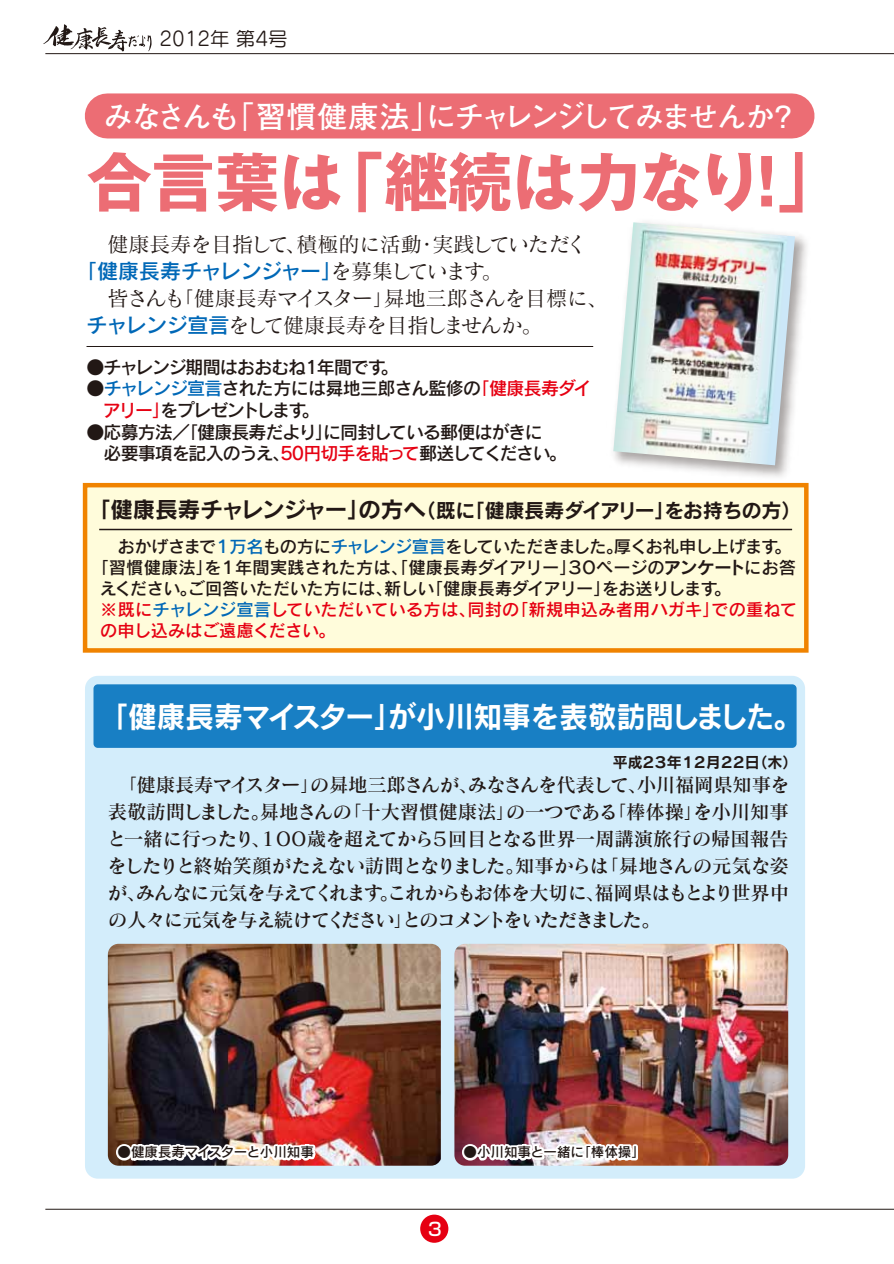
<style>
.page{position:relative;width:894px;height:1264px;background:#fff}
.page>*{position:absolute;margin:0;border:0;box-sizing:border-box;transform-origin:0 0}
.t1{font:700 64.05px "Gothic MB101 Pr 5";color:#ec6d74}
.t2{font:700 30px "Futo Go B101 Pr 5";letter-spacing:-.095em;color:#fff}
.t3{font:29.85px "Rodin Pro B";color:#fff;scale:.96 1}
.t4{font:21px "Matisse Pro M";letter-spacing:-.03em;color:#221815}
.t5{font:21px "Matisse Pro M";letter-spacing:-.06em;color:#221815}
.t6{font:21px "Rodin Pro DB";letter-spacing:-.025em;color:#0068b7}
.t7{font:19.95px "Rodin Pro B";letter-spacing:-.015em;color:#221815}
.t8{font:19.5px/27px "Matisse Pro DB";letter-spacing:-.09em;color:#221815;text-align:justify}
.t9{font:19.5px "Seurat Pro M";color:#221815}
.t10{font:18px/21.6px "Rodin Pro DB";letter-spacing:-.05em;color:#221815}
.t11{font:500 18px "Shin Go";color:#fff}
.t12{font:17.25px "Rodin Pro DB";letter-spacing:.005em;color:#221815}
.t13{font:17.25px "Rodin Pro DB";letter-spacing:-.05em;color:#221815}
.t14{font:17.25px "Rodin Pro DB";color:#e60012}
.t15{font:17.25px "Rodin Pro DB";letter-spacing:-.03em;color:#221815}
.t16{font:17.25px "Rodin Pro DB";letter-spacing:-.03em;color:#e60012}
.t17{font:15px "Rodin Pro B";letter-spacing:-.1em;color:#221815}
.t18{font:13.5px "Rodin Pro DB";color:#221815}
.s1{font-family:"Matisse Pro M";color:#221815}
.s2{font-family:"Rodin Pro DB";color:#0068b7}
.s3{color:#0068b7}
.s4{color:#e60012}
.s5{font-size:22.5px}
.s6{font-family:"Rodin Pro B"}
</style>
<div class="page">
<hr style="left:45px;top:53px;width:848px;height:1px;background:#221815">
<hr style="left:45px;top:1208px;width:848px;height:1px;background:#221815">
<div style="left:420px;top:1214px;width:28px;height:28px;background:#e60012;border-radius:50%"></div>
<div style="left:85px;top:675px;width:719px;height:503px;background:#d3edfb;border-radius:13px"></div>
<div style="left:83px;top:483px;width:725px;height:169px;background:#fffcdb;border:4px solid #f08300"></div>
<div style="left:93px;top:684px;width:703px;height:63px;background:#187fc4;border-radius:4px"></div>
<hr style="left:86px;top:346px;width:507px;height:1px;background:#221815">
<svg style="left:43px;top:24px;width:109px;height:27px"></svg>
<div style="left:107px;top:93px;width:684px;height:45px;background:#ec6d74"></div>
<img style="left:606px;top:236px;width:203px;height:251px">
<img style="left:613px;top:222px;width:181px;height:243px">
<hr style="left:99px;top:528px;width:693px;height:2px;background:#221815">
<img style="left:454px;top:943px;width:334px;height:222px">
<div style="left:462px;top:1143px;width:16px;height:17px;border:4px solid #fff;border-radius:50%"></div>
<img style="left:473px;top:1084px;width:167px;height:82px">
<img style="left:108px;top:943px;width:333px;height:222px">
<div style="left:116px;top:1143px;width:16px;height:17px;border:4px solid #fff;border-radius:50%"></div>
<img style="left:126px;top:1084px;width:192px;height:82px">
<p class="t9" style="left:159px;top:26px;width:130px">2012年 第4号</p>
<p class="t2" style="left:104px;top:93px;width:696px">みなさんも「習慣健康法」にチャレンジしてみませんか？</p>
<p class="t1" style="left:87px;top:129px;width:754px">合言葉は「継続は力なり！」</p>
<p class="t4" style="left:86px;top:231px;width:502px">　健康長寿を目指して、積極的に活動・実践していただく</p>
<p class="t6" style="left:76px;top:257px;width:428px">「健康長寿チャレンジャー」<span class="s1">を募集しています。</span></p>
<p class="t4" style="left:86px;top:285px;width:523px">　皆さんも「健康長寿マイスター」曻地三郎さんを目標に、</p>
<p class="t5" style="left:86px;top:312px;width:457px"><span class="s2">チャレンジ宣言</span>をして健康長寿を目指しませんか。</p>
<p class="t10" style="left:86px;top:355px;width:313px">●チャレンジ期間はおおむね1年間です。</p>
<p class="t10" style="left:86px;top:377px;width:506px">●<span class="s3">チャレンジ宣言</span>された方には曻地三郎さん監修の<span class="s4">「健康長寿ダイ　アリー」</span>をプレゼントします。</p>
<p class="t10" style="left:86px;top:420px;width:481px">●応募方法／「健康長寿だより」に同封している郵便はがきに<br>　必要事項を記入のうえ、<span class="s4">50円切手を貼って</span>郵送してください。</p>
<p class="t7" style="left:88px;top:497px;width:714px"><span class="s5">「健康長寿チャレンジャー」の方へ</span>（既に「健康長寿ダイアリー」をお持ちの方）</p>
<p class="t13" style="left:117px;top:535px;width:675px">おかげさまで<span class="s3">１万名</span>もの方に<span class="s3">チャレンジ宣言</span>をしていただきました。厚くお礼申し上げます。</p>
<p class="t12" style="left:92px;top:556px;width:705px">「習慣健康法」を１年間実践された方は、「健康長寿ダイアリー」３０ページの<span class="s6">アンケート</span>にお答</p>
<p class="t15" style="left:100px;top:577px;width:632px">えください。ご回答いただいた方には、新しい「健康長寿ダイアリー」をお送りします。</p>
<p class="t14" style="left:100px;top:598px;width:698px">※既に<span class="s3">チャレンジ宣言</span>していただいている方は、同封の「新規申込み者用ハガキ」での重ねて</p>
<p class="t16" style="left:100px;top:619px;width:237px">の申し込みはご遠慮ください。</p>
<p class="t3" style="left:99px;top:696px;width:732px">「健康長寿マイスター」が小川知事を表敬訪問しました。</p>
<p class="t17" style="left:612px;top:751px;width:186px">平成２３年１２月２２日（木）</p>
<p class="t8" style="left:107px;top:770px;width:684px">　「健康長寿マイスター」の曻地三郎さんが、みなさんを代表して、小川福岡県知事を表敬訪問しました。曻地さんの「十大習慣健康法」の一つである「棒体操」を小川知事と一緒に行ったり、１００歳を超えてから５回目となる世界一周講演旅行の帰国報告をしたりと終始笑顔がたえない訪問となりました。知事からは「曻地さんの元気な姿が、みんなに元気を与えてくれます。これからもお体を大切に、福岡県はもとより世界中の人々に元気を与え続けてください」とのコメントをいただきました。</p>
<p class="t18" style="left:117px;top:1143px;width:198px">●健康長寿マイスターと小川知事</p>
<p class="t18" style="left:463px;top:1143px;width:183px">●小川知事と一緒に「棒体操」</p>
<p class="t11" style="left:428px;top:1216px;width:15px">3</p>
</div>
